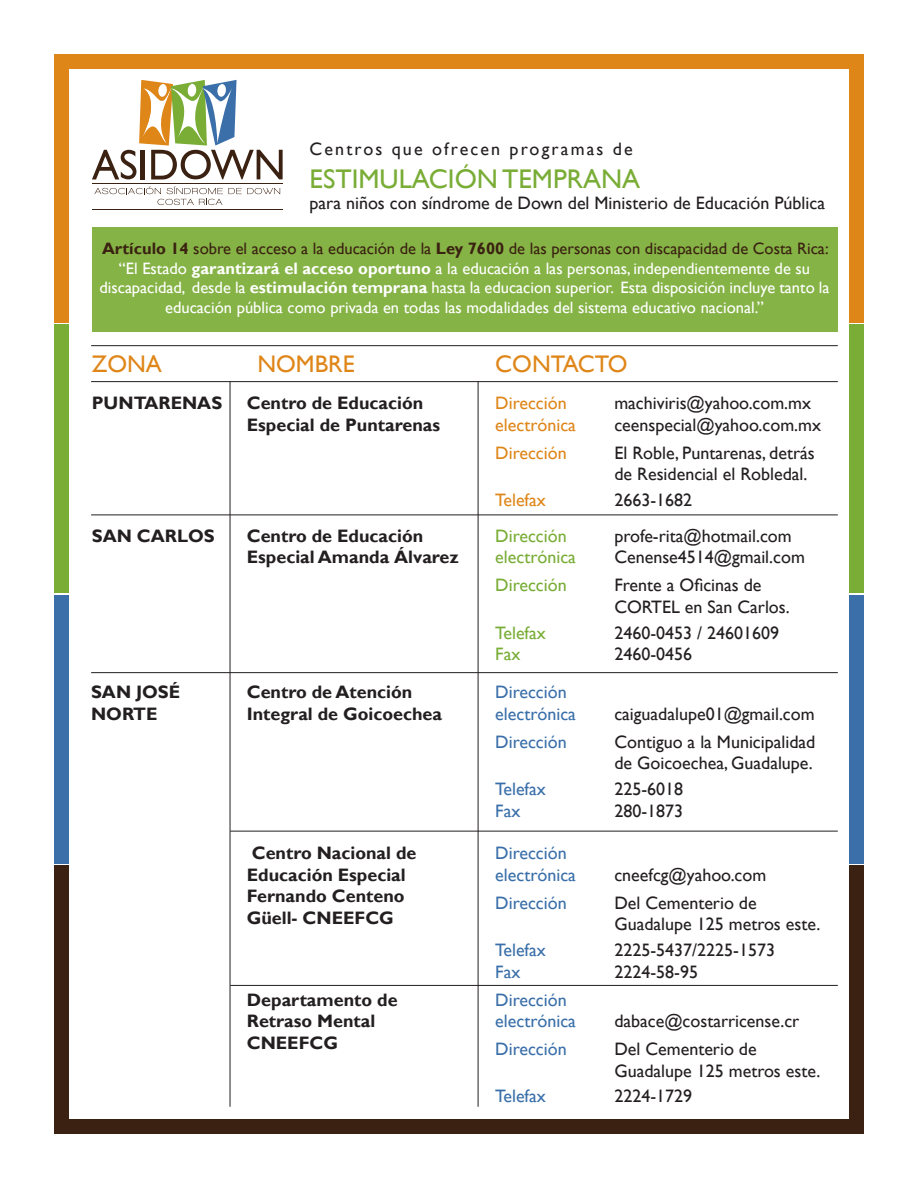
<style>
.page{position:relative;width:918px;height:1188px;background:#fff}
.page>*{position:absolute;margin:0;border:0;box-sizing:border-box;transform-origin:0 0}
.t1{font:27px "Gill Sans";color:#79ad36}
.t2{font:24px "Gill Sans";color:#df8619}
.t3{font:18px/21.6px "Gill Sans";color:#231f20}
.t4{font:700 18px/21.6px "Gill Sans";color:#231f20}
.t5{font:18px/21.6px "Gill Sans";color:#3a6fa9}
.t6{font:18px/21.6px "Gill Sans";color:#79ad36}
.t7{font:18px/21.6px "Gill Sans";color:#df8619}
.t8{font:18px "Gill Sans";letter-spacing:.12em;color:#231f20}
.t9{font:16.5px/19.8px "Gill Sans";color:#fff;text-align:center}
.t10{font:16.5px "Gill Sans";color:#3a2111}
.s1{font-weight:700}
</style>
<div class="page">
<div style="left:92px;top:227px;width:746px;height:105px;background:#85b345"></div>
<div style="left:54px;top:325px;width:14px;height:268px;background:#79ad36"></div>
<div style="left:850px;top:325px;width:14px;height:268px;background:#79ad36"></div>
<div style="left:54px;top:54px;width:14px;height:269px;background:#df8619"></div>
<div style="left:850px;top:54px;width:14px;height:269px;background:#df8619"></div>
<div style="left:54px;top:595px;width:14px;height:268px;background:#3a6fa9"></div>
<div style="left:850px;top:595px;width:14px;height:268px;background:#3a6fa9"></div>
<div style="left:54px;top:865px;width:14px;height:269px;background:#3a2111"></div>
<div style="left:850px;top:865px;width:14px;height:269px;background:#3a2111"></div>
<div style="left:68px;top:1120px;width:782px;height:14px;background:#3a2111"></div>
<div style="left:68px;top:54px;width:782px;height:14px;background:#df8619"></div>
<hr style="left:230px;top:381px;width:1px;height:726px;background:#231f20">
<hr style="left:91px;top:515px;width:747px;height:1px;background:#231f20">
<hr style="left:91px;top:672px;width:747px;height:1px;background:#231f20">
<hr style="left:230px;top:831px;width:608px;height:1px;background:#231f20">
<hr style="left:230px;top:985px;width:608px;height:1px;background:#231f20">
<hr style="left:91px;top:381px;width:747px;height:1px;background:#231f20">
<hr style="left:91px;top:345px;width:747px;height:1px;background:#231f20">
<hr style="left:478px;top:381px;width:1px;height:726px;background:#231f20">
<svg style="left:92px;top:80px;width:191px;height:99px"></svg>
<hr style="left:92px;top:183px;width:191px;height:1px;background:#3a2111">
<hr style="left:92px;top:209px;width:191px;height:1px;background:#3a2111">
<svg style="left:229px;top:188px;width:51px;height:6px"></svg>
<svg style="left:94px;top:186px;width:129px;height:19px"></svg>
<p class="t8" style="left:310px;top:139px;width:325px">Centros que ofrecen programas de</p>
<p class="t1" style="left:310px;top:163px;width:332px">ESTIMULACIÓN TEMPRANA</p>
<p class="t3" style="left:310px;top:193px;width:517px">para niños con síndrome de Down del Ministerio de Educación Pública</p>
<p class="t10" style="left:102px;top:239px;width:728px"><span class="s1">Artículo 14</span> sobre el acceso a la educación de la <span class="s1">Ley 7600</span> de las personas con discapacidad de Costa Rica:</p>
<p class="t9" style="left:119px;top:259px;width:693px">“El Estado <span class="s1">garantizará el acceso oportuno</span> a la educación a las personas, independientemente de su</p>
<p class="t9" style="left:99px;top:278px;width:732px">discapacidad, desde la <span class="s1">estimulación temprana</span> hasta la educacion superior. Esta disposición incluye tanto la educación pública como privada en todas las modalidades del sistema educativo nacional.”</p>
<p class="t2" style="left:92px;top:350px;width:72px">ZONA</p>
<p class="t2" style="left:257px;top:350px;width:99px">NOMBRE</p>
<p class="t2" style="left:495px;top:350px;width:134px">CONTACTO</p>
<p class="t4" style="left:92px;top:393px;width:132px">PUNTARENAS</p>
<p class="t4" style="left:247px;top:393px;width:195px">Centro de Educación<br>Especial de Puntarenas</p>
<p class="t7" style="left:495px;top:393px;width:82px">Dirección electrónica</p>
<p class="t3" style="left:614px;top:393px;width:198px">machiviris@yahoo.com.mx</p>
<p class="t3" style="left:614px;top:414px;width:208px">ceenspecial@yahoo.com.mx</p>
<p class="t7" style="left:495px;top:442px;width:73px">Dirección</p>
<p class="t3" style="left:614px;top:442px;width:202px">El Roble, Puntarenas, detrás de Residencial el Robledal.</p>
<p class="t7" style="left:495px;top:490px;width:52px">Telefax</p>
<p class="t3" style="left:614px;top:490px;width:79px">2663-1682</p>
<p class="t4" style="left:92px;top:525px;width:124px">SAN CARLOS</p>
<p class="t4" style="left:247px;top:525px;width:178px">Centro de Educación</p>
<p class="t4" style="left:247px;top:547px;width:214px">Especial Amanda Álvarez</p>
<p class="t6" style="left:495px;top:525px;width:82px">Dirección electrónica</p>
<p class="t3" style="left:614px;top:525px;width:192px">profe-rita@hotmail.com<br>Cenense4514@gmail.com</p>
<p class="t6" style="left:495px;top:575px;width:73px">Dirección</p>
<p class="t3" style="left:614px;top:575px;width:149px">Frente a Oficinas de</p>
<p class="t3" style="left:614px;top:596px;width:177px">CORTEL en San Carlos.</p>
<p class="t6" style="left:495px;top:622px;width:52px">Telefax</p>
<p class="t3" style="left:614px;top:622px;width:166px">2460-0453 / 24601609</p>
<p class="t6" style="left:495px;top:644px;width:27px">Fax</p>
<p class="t3" style="left:614px;top:644px;width:79px">2460-0456</p>
<p class="t4" style="left:91px;top:682px;width:91px">SAN JOSÉ<br>NORTE</p>
<p class="t4" style="left:247px;top:682px;width:167px">Centro de Atención</p>
<p class="t4" style="left:247px;top:703px;width:197px">Integral de Goicoechea</p>
<p class="t5" style="left:495px;top:682px;width:82px">Dirección electrónica</p>
<p class="t3" style="left:614px;top:703px;width:202px">caiguadalupe01@gmail.com</p>
<p class="t5" style="left:495px;top:731px;width:73px">Dirección</p>
<p class="t3" style="left:614px;top:731px;width:203px">Contiguo a la Municipalidad de Goicoechea, Guadalupe.</p>
<p class="t5" style="left:495px;top:779px;width:52px">Telefax</p>
<p class="t3" style="left:614px;top:779px;width:70px">225-6018</p>
<p class="t5" style="left:495px;top:800px;width:27px">Fax</p>
<p class="t3" style="left:614px;top:800px;width:70px">280-1873</p>
<p class="t4" style="left:252px;top:843px;width:166px">Centro Nacional de</p>
<p class="t4" style="left:247px;top:864px;width:160px">Educación Especial</p>
<p class="t4" style="left:247px;top:886px;width:159px">Fernando Centeno</p>
<p class="t4" style="left:247px;top:908px;width:149px">Güell- CNEEFCG</p>
<p class="t5" style="left:495px;top:843px;width:82px">Dirección electrónica</p>
<p class="t5" style="left:495px;top:892px;width:73px">Dirección</p>
<p class="t3" style="left:614px;top:864px;width:153px">cneefcg@yahoo.com</p>
<p class="t3" style="left:614px;top:892px;width:144px">Del Cementerio de</p>
<p class="t3" style="left:614px;top:914px;width:207px">Guadalupe 125 metros este.</p>
<p class="t5" style="left:495px;top:939px;width:52px">Telefax</p>
<p class="t3" style="left:614px;top:939px;width:162px">2225-5437/2225-1573</p>
<p class="t5" style="left:495px;top:961px;width:27px">Fax</p>
<p class="t3" style="left:614px;top:961px;width:85px">2224-58-95</p>
<p class="t4" style="left:247px;top:989px;width:152px">Departamento de</p>
<p class="t4" style="left:247px;top:1011px;width:130px">Retraso Mental<br>CNEEFCG</p>
<p class="t5" style="left:495px;top:989px;width:82px">Dirección electrónica</p>
<p class="t5" style="left:495px;top:1039px;width:73px">Dirección</p>
<p class="t3" style="left:614px;top:1011px;width:187px">dabace@costarricense.cr</p>
<p class="t3" style="left:614px;top:1039px;width:144px">Del Cementerio de</p>
<p class="t3" style="left:614px;top:1060px;width:207px">Guadalupe 125 metros este.</p>
<p class="t5" style="left:495px;top:1086px;width:52px">Telefax</p>
<p class="t3" style="left:614px;top:1086px;width:79px">2224-1729</p>
</div>
